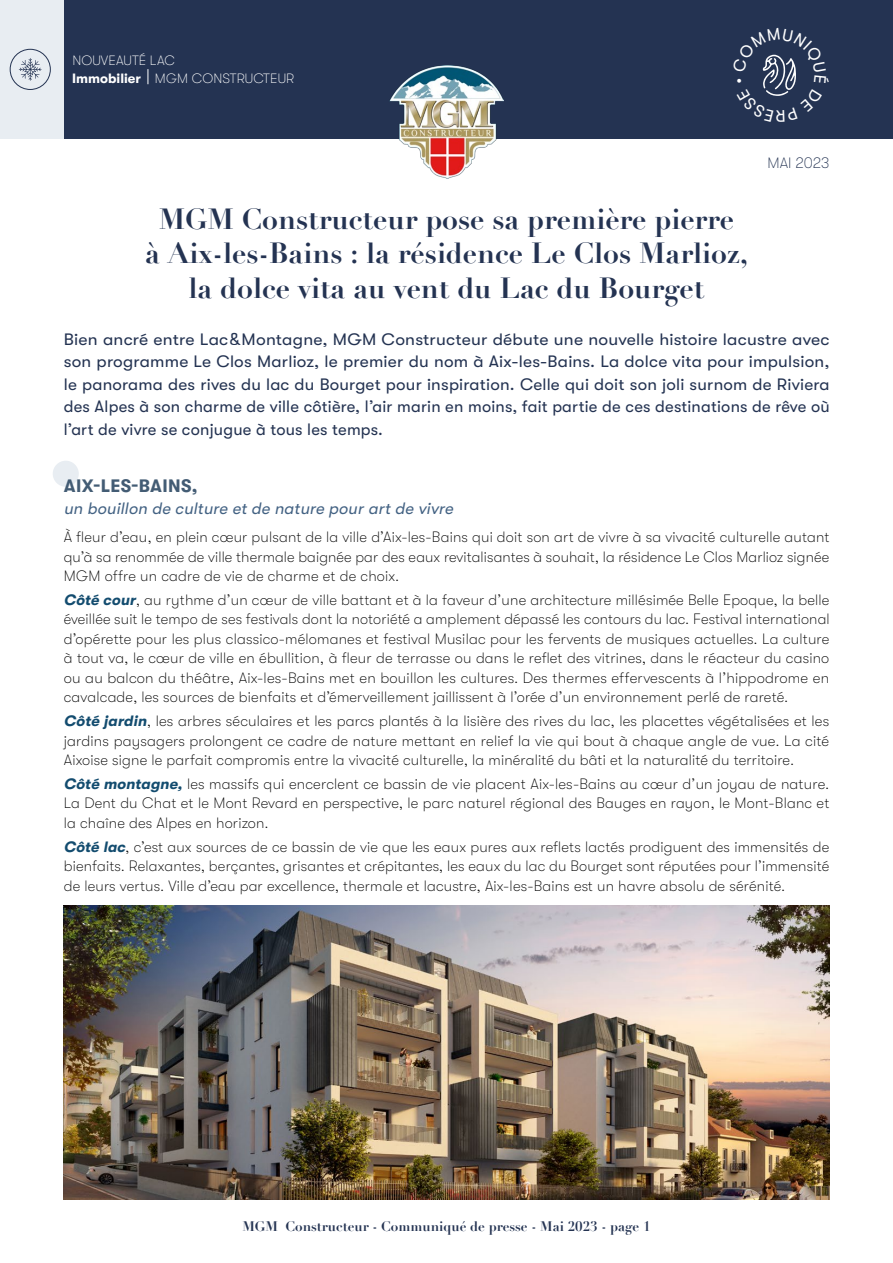
<style>
.page{position:relative;width:893px;height:1263px;background:#fff}
.page>*{position:absolute;margin:0;border:0;box-sizing:border-box;transform-origin:0 0}
.t1{font:700 28.5px/34.5px "Didot";color:#243352;text-align:center}
.t2{font:700 18px "GT Walsheim";letter-spacing:.02em;color:#435c74}
.t3{font:16.5px/22.5px "GT Walsheim";letter-spacing:.015em;color:#243352;text-align:justify;scale:1.06 1}
.t4{font:italic 16.5px "GT Walsheim";color:#436283}
.t5{font:100 15px/19.5px "GT Walsheim";letter-spacing:.015em;color:#000;text-align:justify}
.t6{font:100 15px "GT Walsheim";color:#243352}
.t7{font:700 13.5px "Didot";color:#243352}
.t8{font:100 13.5px/18px "GT Walsheim";letter-spacing:.01em;color:#fff}
.s1{font-weight:700}
.s2{font-family:"Aldo";font-weight:600}
.s3{font-weight:700;font-style:italic;color:#134c6f}
</style>
<div class="page">
<div style="left:0;top:0;width:893px;height:138px;background:#243352"></div>
<div style="left:0;top:0;width:64px;height:138px;background:#e8edf2"></div>
<svg style="left:148px;top:69px;width:1px;height:15px"></svg>
<img style="left:389px;top:66px;width:115px;height:113px">
<img style="left:64px;top:906px;width:765px;height:293px">
<svg style="left:19px;top:58px;width:23px;height:23px"></svg>
<div style="left:10px;top:49px;width:41px;height:41px;border:1px solid #243352;border-radius:50%"></div>
<div style="left:53px;top:461px;width:26px;height:26px;background:#e8edf2;border-radius:50%"></div>
<svg style="left:762px;top:54px;width:34px;height:42px"></svg>
<p class="t8" style="left:72px;top:51px;width:224px">NOUVEAUTÉ LAC<br><span class="s1">Immobilier</span> MGM CONSTRUCTEUR</p>
<p class="t6" style="left:767px;top:154px;width:63px">MAI 2023</p>
<h1 class="t1" style="left:145px;top:202px;width:604px">MGM Constructeur pose sa première pierre<br>à Aix-les-Bains : la résidence Le Clos Marlioz, la dolce vita au vent du Lac du Bourget</h1>
<p class="t3" style="left:64px;top:328px;width:724px">Bien ancré entre Lac<span class="s2">&amp;</span>Montagne, MGM Constructeur débute une nouvelle histoire lacustre avec son programme Le Clos Marlioz, le premier du nom à Aix-les-Bains. La dolce vita pour impulsion, le panorama des rives du lac du Bourget pour inspiration. Celle qui doit son joli surnom de Riviera des Alpes à son charme de ville côtière, l’air marin en moins, fait partie de ces destinations de rêve où l’art de vivre se conjugue à tous les temps.</p>
<p class="t2" style="left:64px;top:475px;width:135px">AIX-LES-BAINS,</p>
<p class="t4" style="left:64px;top:499px;width:394px">un bouillon de culture et de nature pour art de vivre</p>
<p class="t5" style="left:64px;top:527px;width:767px">À fleur d’eau, en plein cœur pulsant de la ville d’Aix-les-Bains qui doit son art de vivre à sa vivacité culturelle autant qu’à sa renommée de ville thermale baignée par des eaux revitalisantes à souhait, la résidence Le Clos Marlioz signée MGM offre un cadre de vie de charme et de choix.</p>
<p class="t5" style="left:64px;top:590px;width:767px"><span class="s3">Côté cour</span>, au rythme d’un cœur de ville battant et à la faveur d’une architecture millésimée Belle Epoque, la belle éveillée suit le tempo de ses festivals dont la notoriété a amplement dépassé les contours du lac. Festival international d’opérette pour les plus classico-mélomanes et festival Musilac pour les fervents de musiques actuelles. La culture à tout va, le cœur de ville en ébullition, à fleur de terrasse ou dans le reflet des vitrines, dans le réacteur du casino ou au balcon du théâtre, Aix-les-Bains met en bouillon les cultures. Des thermes effervescents à l’hippodrome en cavalcade, les sources de bienfaits et d’émerveillement jaillissent à l’orée d’un environnement perlé de rareté.</p>
<p class="t5" style="left:64px;top:711px;width:767px"><span class="s3">Côté jardin</span>, les arbres séculaires et les parcs plantés à la lisière des rives du lac, les placettes végétalisées et les jardins paysagers prolongent ce cadre de nature mettant en relief la vie qui bout à chaque angle de vue. La cité Aixoise signe le parfait compromis entre la vivacité culturelle, la minéralité du bâti et la naturalité du territoire.</p>
<p class="t5" style="left:64px;top:774px;width:767px"><span class="s3">Côté montagne,</span> les massifs qui encerclent ce bassin de vie placent Aix-les-Bains au cœur d’un joyau de nature.<br>La Dent du Chat et le Mont Revard en perspective, le parc naturel régional des Bauges en rayon, le Mont-Blanc et la chaîne des Alpes en horizon.</p>
<p class="t5" style="left:64px;top:837px;width:767px"><span class="s3">Côté lac</span>, c’est aux sources de ce bassin de vie que les eaux pures aux reflets lactés prodiguent des immensités de bienfaits. Relaxantes, berçantes, grisantes et crépitantes, les eaux du lac du Bourget sont réputées pour l’immensité de leurs vertus. Ville d’eau par excellence, thermale et lacustre, Aix-les-Bains est un havre absolu de sérénité.</p>
<p class="t7" style="left:242px;top:1218px;width:410px">MGM Constructeur - Communiqué de presse - Mai 2023 - page 1</p>
</div>
